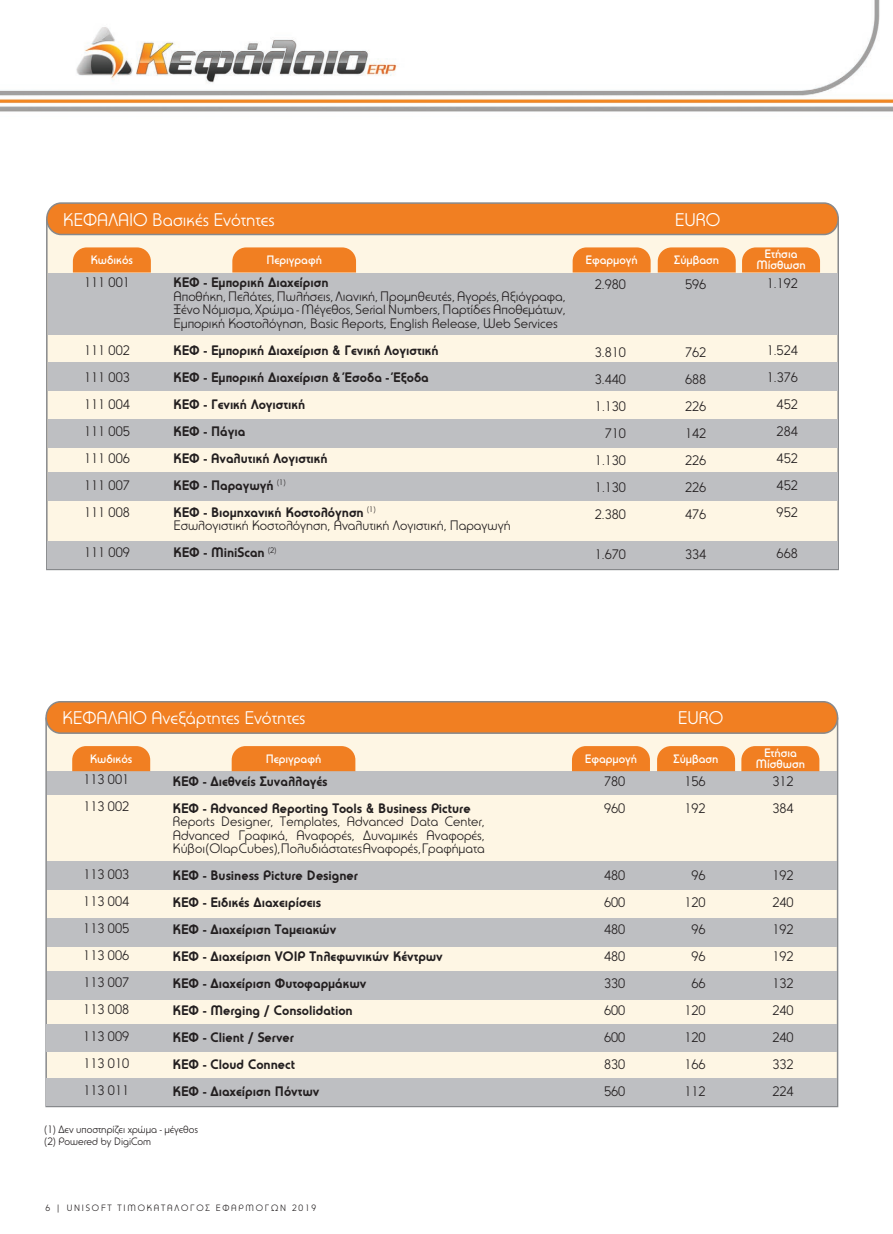
<style>
.page{position:relative;width:893px;height:1234px;background:#fff}
.page>*{position:absolute;margin:0;border:0;box-sizing:border-box;transform-origin:0 0}
.t1{font:18px "PF Universal";color:#fff}
.t2{font:13.5px/27px "PF Universal";color:#231f20;text-align:justify}
.t3{font:700 13.5px/27px "PF Universal";color:#231f20}
.t4{font:500 12px/10.5px "PF Universal";color:#fff;text-align:center}
.t5{font:10.5px/12px "PF Universal";color:#231f20}
.t6{font:9px "PF Universal";letter-spacing:.2em;color:#231f20}
.s1{font-weight:700}
</style>
<div class="page">
<img style="left:0;top:0;width:893px;height:1108px">
<div style="left:46px;top:219px;width:793px;height:351px;background:#fef6e4;border:2px solid #87898c"></div>
<div style="left:45px;top:717px;width:793px;height:389px;background:#fef6e4;border:2px solid #87898c"></div>
<div style="left:47px;top:203px;width:791px;height:31px;background:#f17f22;border-radius:15px"></div>
<div style="left:46px;top:202px;width:793px;height:33px;border:2px solid #87898c;border-radius:15px"></div>
<div style="left:46px;top:701px;width:792px;height:32px;background:#f17f22;border-radius:15px"></div>
<div style="left:45px;top:700px;width:793px;height:33px;border:2px solid #87898c;border-radius:15px"></div>
<div style="left:48px;top:272px;width:789px;height:62px;background:#bebfc2"></div>
<div style="left:48px;top:362px;width:789px;height:29px;background:#bebfc2"></div>
<div style="left:47px;top:861px;width:790px;height:28px;background:#bebfc2"></div>
<div style="left:47px;top:771px;width:790px;height:23px;background:#bebfc2"></div>
<div style="left:48px;top:419px;width:789px;height:28px;background:#bebfc2"></div>
<div style="left:47px;top:917px;width:790px;height:29px;background:#bebfc2"></div>
<div style="left:48px;top:472px;width:789px;height:29px;background:#bebfc2"></div>
<div style="left:47px;top:970px;width:790px;height:29px;background:#bebfc2"></div>
<div style="left:48px;top:541px;width:790px;height:27px;background:#bebfc2"></div>
<div style="left:47px;top:1024px;width:790px;height:27px;background:#bebfc2"></div>
<div style="left:47px;top:1078px;width:790px;height:27px;background:#bebfc2"></div>
<svg style="left:73px;top:247px;width:78px;height:25px;background:#f1862d"></svg>
<svg style="left:72px;top:746px;width:78px;height:25px;background:#f1842b"></svg>
<svg style="left:573px;top:247px;width:78px;height:25px;background:#f1862e"></svg>
<svg style="left:572px;top:746px;width:78px;height:25px;background:#f1842a"></svg>
<svg style="left:658px;top:247px;width:78px;height:25px;background:#f1862d"></svg>
<svg style="left:657px;top:746px;width:78px;height:25px;background:#f1842b"></svg>
<svg style="left:742px;top:247px;width:78px;height:25px;background:#f1862d"></svg>
<svg style="left:741px;top:746px;width:78px;height:25px;background:#f1842b"></svg>
<svg style="left:232px;top:247px;width:124px;height:25px;background:#f1842b"></svg>
<div style="left:232px;top:746px;width:123px;height:25px;background:#f17f22"></div>
<h1 class="t1" style="left:63px;top:209px;width:213px">ΚΕΦΑΛΑΙΟ Βασικές Ενότητες</h1>
<h1 class="t1" style="left:675px;top:209px;width:47px">EURO</h1>
<p class="t4" style="left:91px;top:255px;width:44px">Κωδικός</p>
<p class="t4" style="left:266px;top:255px;width:57px">Περιγραφή</p>
<p class="t4" style="left:585px;top:255px;width:54px">Εφαρμογή</p>
<p class="t4" style="left:674px;top:255px;width:46px">Σύμβαση</p>
<p class="t4" style="left:756px;top:249px;width:51px">Ετήσια<br>Μίσθωση</p>
<p class="t2" style="left:84px;top:269px;width:47px">111 001</p>
<p class="t2" style="left:84px;top:336px;width:47px">111 002<br>111 003<br>111 004<br>111 005<br>111 006<br>111 007<br>111 008</p>
<p class="t2" style="left:84px;top:539px;width:47px">111 009</p>
<p class="t3" style="left:174px;top:268px;width:156px">ΚΕΦ - Eμπορική Διαχείριση</p>
<p class="t2" style="left:174px;top:289px;width:393px;line-height:13.5px">Αποθήκη, Πελάτες, Πωλήσεις, Λιανική, Προμηθευτές, Αγορές, Αξιόγραφα, Ξένο Νόμισμα, Χρώμα - Μέγεθος, Serial Numbers, Παρτίδες Αποθεμάτων, Εμπορική Κοστολόγηση, Basic Reports, English Release, Web Services</p>
<p class="t3" style="left:174px;top:336px;width:267px">ΚΕΦ - Εμπορική Διαχείριση &amp; Γενική Λογιστική<br>ΚΕΦ - Εμπορική Διαχείριση &amp; Έσοδα - Έξοδα<br>ΚΕΦ - Γενική Λογιστική<br>ΚΕΦ - Πάγια<br>ΚΕΦ - Αναλυτική Λογιστική<br>ΚΕΦ - Παραγωγή <sup>(1)<br></sup>ΚΕΦ - Βιομηχανική Κοστολόγηση <sup>(1)</sup></p>
<p class="t2" style="left:174px;top:512px;width:339px">Εσωλογιστική Κοστολόγηση, Αναλυτική Λογιστική, Παραγωγή<br><span class="s1">KΕΦ - MiniScan</span> <sup>(2)</sup></p>
<p class="t2" style="left:595px;top:271px;width:33px">2.980</p>
<p class="t2" style="left:595px;top:338px;width:33px;text-align:right">3.810<br>3.440<br>1.130<br>710<br>1.130<br>1.130<br>2.380</p>
<p class="t2" style="left:595px;top:541px;width:33px">1.670</p>
<p class="t2" style="left:685px;top:271px;width:23px">596</p>
<p class="t2" style="left:685px;top:338px;width:23px">762<br>688<br>226<br>142<br>226<br>226<br>476</p>
<p class="t2" style="left:685px;top:541px;width:23px">334</p>
<p class="t2" style="left:767px;top:269px;width:33px">1.192</p>
<p class="t2" style="left:767px;top:337px;width:33px;text-align:right">1.524<br>1.376<br>452<br>284<br>452<br>452<br>952</p>
<p class="t2" style="left:777px;top:539px;width:23px">668</p>
<h1 class="t1" style="left:62px;top:707px;width:245px">ΚΕΦΑΛΑΙΟ Ανεξάρτητες Ενότητες</h1>
<h1 class="t1" style="left:678px;top:707px;width:47px">EURO</h1>
<p class="t4" style="left:90px;top:753px;width:44px">Κωδικός</p>
<p class="t4" style="left:266px;top:753px;width:57px">Περιγραφή</p>
<p class="t4" style="left:585px;top:753px;width:54px">Εφαρμογή</p>
<p class="t4" style="left:674px;top:753px;width:46px">Σύμβαση</p>
<p class="t4" style="left:756px;top:747px;width:51px">Ετήσια<br>Μίσθωση</p>
<p class="t2" style="left:83px;top:765px;width:47px">113 001<br>113 002</p>
<p class="t2" style="left:83px;top:860px;width:47px">113 003<br>113 004<br>113 005<br>113 006<br>113 007<br>113 008<br>113 009<br>113 010<br>113 011</p>
<p class="t3" style="left:173px;top:767px;width:299px">ΚΕΦ - Διεθνείς Συναλλαγές<br>ΚΕΦ - Advanced Reporting Tools &amp; Business Picture</p>
<p class="t2" style="left:173px;top:814px;width:313px;line-height:13.5px">Reports Designer, Templates, Advanced Data Center, Advanced Γραφικά, Αναφορές, Δυναμικές Αναφορές, Κύβοι (Olap Cubes), Πολυδιάστατες Αναφορές, Γραφήματα</p>
<p class="t3" style="left:173px;top:861px;width:271px">ΚΕΦ - Business Picture Designer<br>ΚΕΦ - Ειδικές Διαχειρίσεις<br>KΕΦ - Διαχείριση Ταμειακών<br>KΕΦ - Διαχείριση VOIP Τηλεφωνικών Κέντρων<br>ΚΕΦ - Διαχείριση Φυτοφαρμάκων<br>ΚΕΦ - Merging / Consolidation<br>ΚΕΦ - Client / Server<br>ΚΕΦ - Cloud Connect<br>ΚΕΦ - Διαχείριση Πόντων</p>
<p class="t2" style="left:604px;top:767px;width:23px">780<br>960</p>
<p class="t2" style="left:604px;top:861px;width:23px">480<br>600<br>480<br>480<br>330<br>600<br>600<br>830<br>560</p>
<p class="t2" style="left:684px;top:767px;width:23px">156<br>192</p>
<p class="t2" style="left:684px;top:861px;width:23px;text-align:center">96<br>120<br>96<br>96<br>66<br>120<br>120<br>166<br>112</p>
<p class="t2" style="left:772px;top:767px;width:23px">312<br>384</p>
<p class="t2" style="left:772px;top:861px;width:23px">192<br>240<br>192<br>192<br>132<br>240<br>240<br>332<br>224</p>
<p class="t5" style="left:45px;top:1122px;width:155px">(1) Δεν υποστηρίζει χρώμα - μέγεθος (2) Powered by DigiCom</p>
<p class="t6" style="left:45px;top:1202px;width:272px">6 | UNISOFT ΤΙΜΟΚΑΤΑΛΟΓΟΣ ΕΦΑΡΜΟΓΩΝ 2019</p>
</div>
